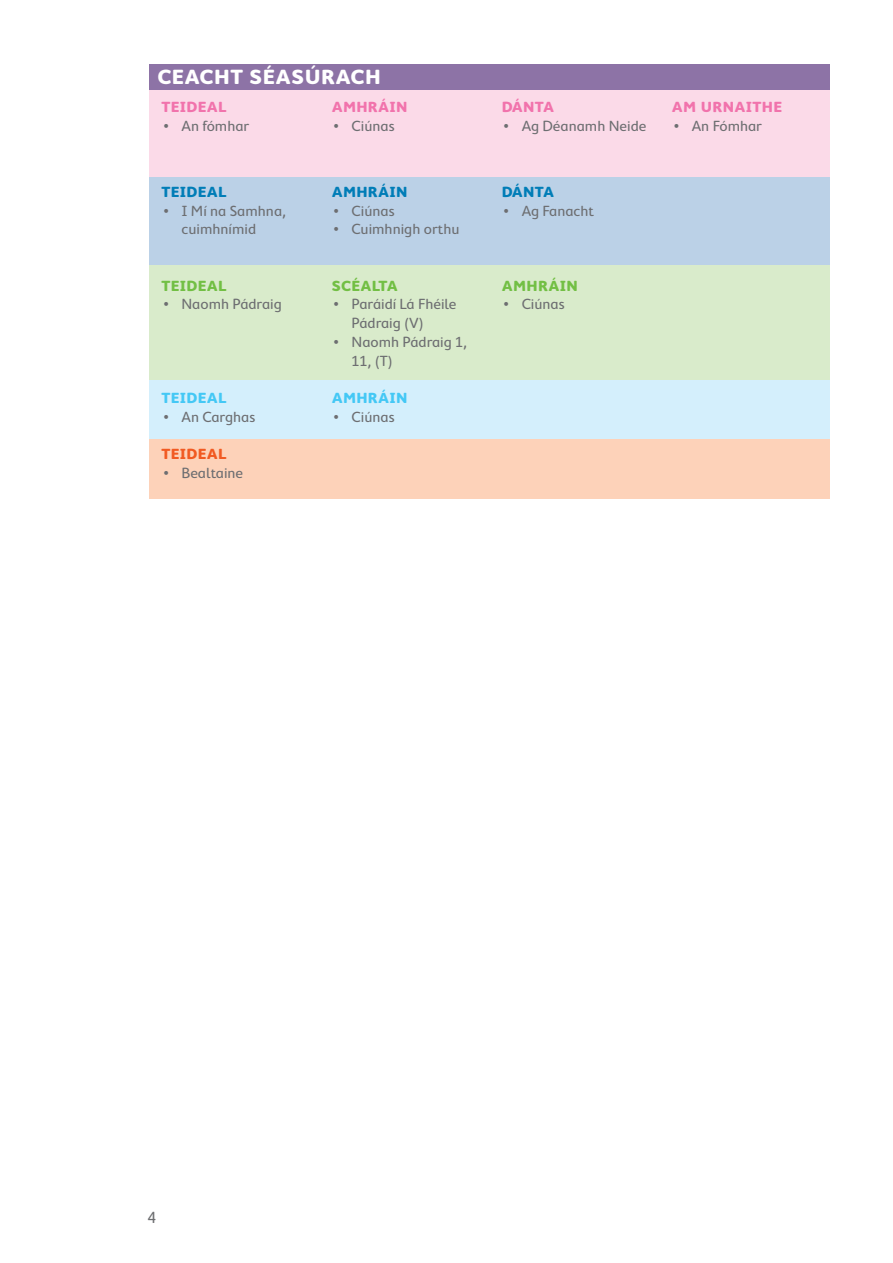
<style>
.page{position:relative;width:893px;height:1263px;background:#fff}
.page>*{position:absolute;margin:0;border:0;box-sizing:border-box;transform-origin:0 0}
.t1{font:700 21px "Cambridge Round";letter-spacing:.025em;color:#fff}
.t2{font:16.5px "Cambridge Round";color:#6d6e71}
.t3{font:15px/18.8px "Cambridge Round";color:#6d6e71}
.t4{font:700 15px "Cambridge Round";letter-spacing:.02em;color:#f173ac}
.t5{font:700 15px "Cambridge Round";letter-spacing:.02em;color:#72bf44}
.t6{font:700 15px "Cambridge Round";letter-spacing:.02em;color:#007db7}
.t7{font:700 15px "Cambridge Round";letter-spacing:.02em;color:#44c8f5}
.t8{font:700 15px "Cambridge Round";letter-spacing:.02em;color:#f15a22}
</style>
<div class="page">
<div style="left:149px;top:380px;width:680px;height:59px;background:#d4effc"></div>
<div style="left:149px;top:439px;width:680px;height:59px;background:#fdd2b9"></div>
<div style="left:149px;top:89px;width:680px;height:88px;background:#fbdae8"></div>
<div style="left:149px;top:177px;width:680px;height:88px;background:#bbd1e7"></div>
<div style="left:149px;top:265px;width:680px;height:115px;background:#d9ebcb"></div>
<div style="left:149px;top:64px;width:680px;height:25px;background:#8d73a6"></div>
<h1 class="t1" style="left:157px;top:65px;width:225px">CEACHT SÉASÚRACH</h1>
<p class="t4" style="left:162px;top:99px;width:67px">TEIDEAL</p>
<p class="t3" style="left:163px;top:117px;width:87px">• An fómhar</p>
<p class="t6" style="left:162px;top:183px;width:67px">TEIDEAL</p>
<p class="t3" style="left:181px;top:201px;width:106px;text-indent:-18px">• I Mí na Samhna, cuimhnímid</p>
<p class="t5" style="left:162px;top:277px;width:67px">TEIDEAL</p>
<p class="t3" style="left:163px;top:295px;width:120px">• Naomh Pádraig</p>
<p class="t7" style="left:162px;top:389px;width:67px">TEIDEAL</p>
<p class="t3" style="left:163px;top:407px;width:93px">• An Carghas</p>
<p class="t8" style="left:162px;top:446px;width:67px">TEIDEAL</p>
<p class="t3" style="left:163px;top:463px;width:81px">• Bealtaine</p>
<p class="t4" style="left:332px;top:99px;width:77px">AMHRÁIN</p>
<p class="t3" style="left:334px;top:117px;width:63px">• Ciúnas</p>
<p class="t6" style="left:332px;top:183px;width:77px">AMHRÁIN</p>
<p class="t3" style="left:334px;top:201px;width:63px">• Ciúnas</p>
<p class="t3" style="left:334px;top:220px;width:128px">• Cuimhnigh orthu</p>
<p class="t5" style="left:332px;top:277px;width:68px">SCÉALTA</p>
<p class="t3" style="left:352px;top:295px;width:107px;text-indent:-18px">• Paráidí Lá Fhéile<br>Pádraig (V)</p>
<p class="t3" style="left:352px;top:332px;width:117px;text-indent:-18px">• Naomh Pádraig 1,<br>11, (T)</p>
<p class="t7" style="left:332px;top:389px;width:77px">AMHRÁIN</p>
<p class="t3" style="left:334px;top:407px;width:63px">• Ciúnas</p>
<p class="t4" style="left:502px;top:99px;width:54px">DÁNTA</p>
<p class="t3" style="left:504px;top:117px;width:144px">• Ag Déanamh Neide</p>
<p class="t6" style="left:502px;top:183px;width:54px">DÁNTA</p>
<p class="t3" style="left:504px;top:201px;width:92px">• Ag Fanacht</p>
<p class="t5" style="left:502px;top:277px;width:77px">AMHRÁIN</p>
<p class="t3" style="left:504px;top:295px;width:63px">• Ciúnas</p>
<p class="t4" style="left:672px;top:99px;width:112px">AM URNAITHE</p>
<p class="t3" style="left:674px;top:117px;width:90px">• An Fómhar</p>
<p class="t2" style="left:148px;top:1208px;width:10px">4</p>
</div>
